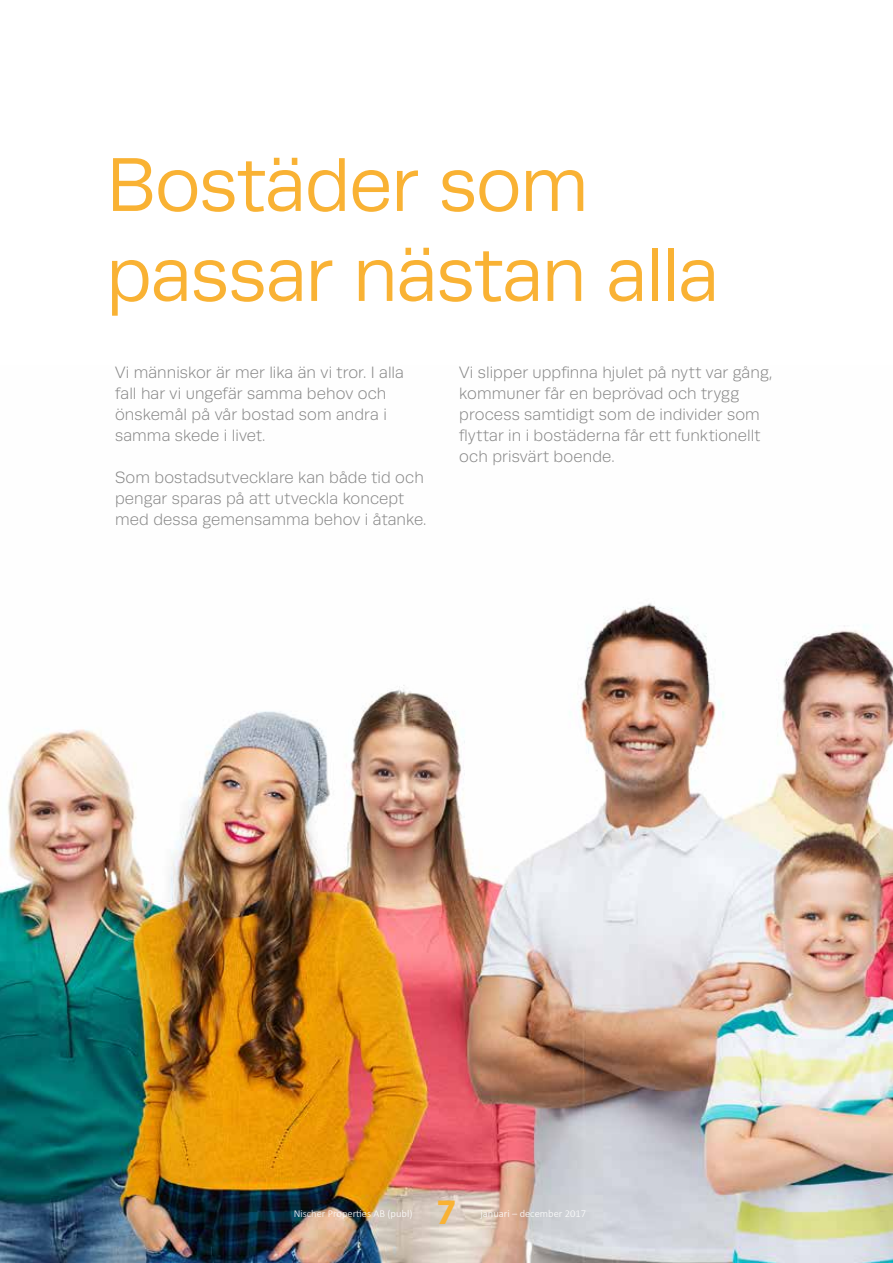
<style>
.page{position:relative;width:893px;height:1263px;background:#fff}
.page>*{position:absolute;margin:0;border:0;box-sizing:border-box;transform-origin:0 0}
.t1{font:76.5px/90px "Runda";letter-spacing:-.015em;color:#f9b234}
.t2{font:700 36px "Myriad Pro";color:#f9b234}
.t3{font:300 16.5px/21px "Runda";letter-spacing:.005em;color:#878787}
.t4{font:300 10.5px "Calibri";color:#fff}
</style>
<div class="page">
<img style="left:0;top:603px;width:893px;height:660px">
<h1 class="t1" style="left:106px;top:140px;width:614px">Bostäder som passar nästan alla</h1>
<p class="t3" style="left:115px;top:362px;width:290px">Vi människor är mer lika än vi tror. I alla fall har vi ungefär samma behov och önskemål på vår bostad som andra i samma skede i livet.</p>
<p class="t3" style="left:115px;top:467px;width:313px">Som bostadsutvecklare kan både tid och pengar sparas på att utveckla koncept med dessa gemensamma behov i åtanke.</p>
<p class="t3" style="left:459px;top:362px;width:315px">Vi slipper uppfinna hjulet på nytt var gång, kommuner får en beprövad och trygg process samtidigt som de individer som flyttar in i bostäderna får ett funktionellt och prisvärt boende.</p>
<p class="t4" style="left:294px;top:1207px;width:120px">Nischer Properties AB (publ)</p>
<h2 class="t2" style="left:436px;top:1188px;width:21px">7</h2>
<p class="t4" style="left:480px;top:1207px;width:107px">januari – december 2017</p>
</div>
